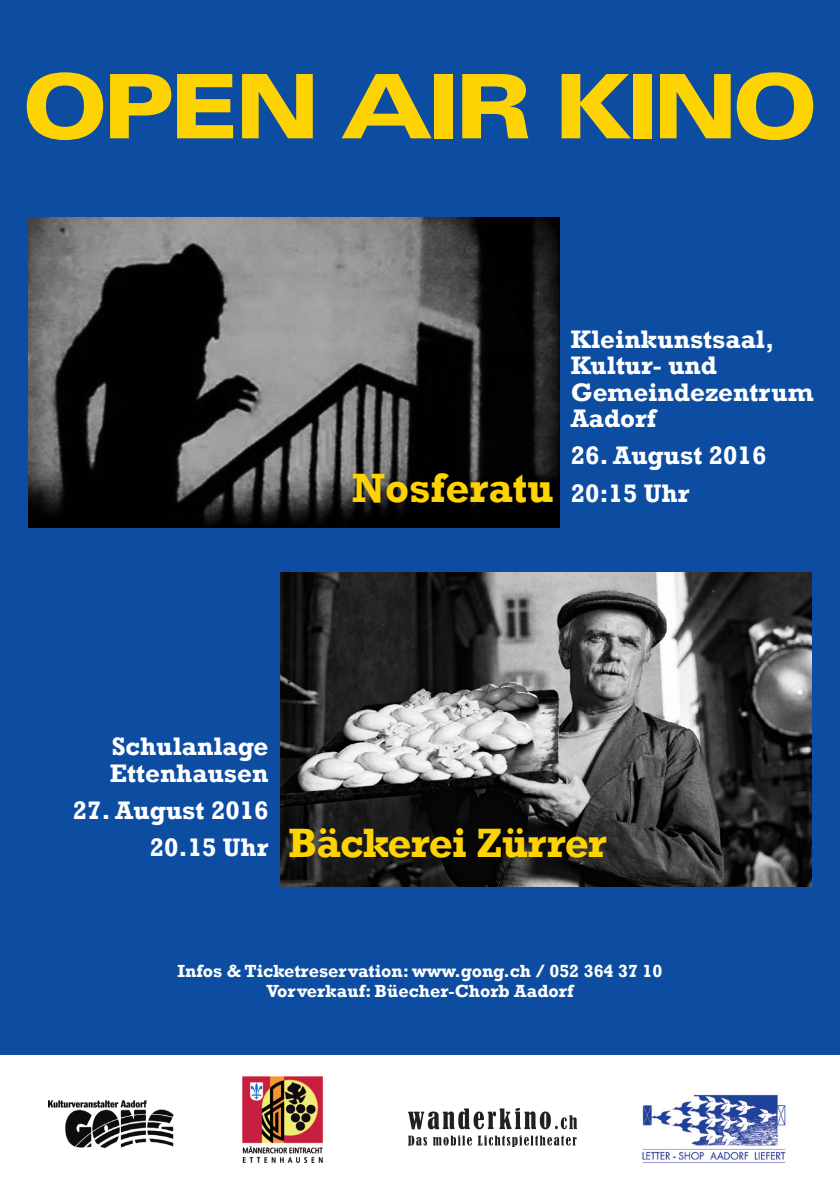
<style>
.page{position:relative;width:840px;height:1191px;background:#fff}
.page>*{position:absolute;margin:0;border:0;box-sizing:border-box;transform-origin:0 0}
.t1{font:900 expanded 89px "Univers";letter-spacing:-.07em;color:#fed304}
.t2{font:700 42px "Rockwell";letter-spacing:-.02em;color:#fed304}
.t3{font:700 42px "Rockwell";color:#fed304}
.t4{font:700 26px/26px "Rockwell";color:#fff}
.t5{font:700 18px/20px "Rockwell";color:#fff;text-align:center}
</style>
<div class="page">
<div style="left:0;top:0;width:839px;height:1054px;background:#0d4da1"></div>
<img style="left:48px;top:1100px;width:126px;height:48px">
<img style="left:408px;top:1108px;width:168px;height:38px">
<img style="left:642px;top:1094px;width:144px;height:69px">
<img style="left:242px;top:1076px;width:80px;height:86px">
<img style="left:28px;top:217px;width:531px;height:310px">
<img style="left:280px;top:572px;width:531px;height:314px">
<h1 class="t1" style="left:22px;top:55px;width:787px">OPEN AIR KINO</h1>
<h2 class="t3" style="left:351px;top:462px;width:203px">Nosferatu</h2>
<p class="t4" style="left:570px;top:327px;width:244px">Kleinkunstsaal,<br>Kultur- und<br>Gemeindezentrum<br>Aadorf</p>
<p class="t4" style="left:570px;top:437px;width:197px;line-height:37.4px">26. August 2016<br>20:15 Uhr</p>
<p class="t4" style="left:110px;top:733px;width:160px">Schulanlage<br>Ettenhausen</p>
<p class="t4" style="left:73px;top:791px;width:197px;line-height:37.4px;text-align:right">27. August 2016<br>20.15 Uhr</p>
<h2 class="t2" style="left:288px;top:817px;width:320px">Bäckerei Zürrer</h2>
<p class="t5" style="left:177px;top:960px;width:486px">Infos &amp; Ticketreservation: www.gong.ch / 052 364 37 10<br>Vorverkauf: Büecher-Chorb Aadorf</p>
</div>
